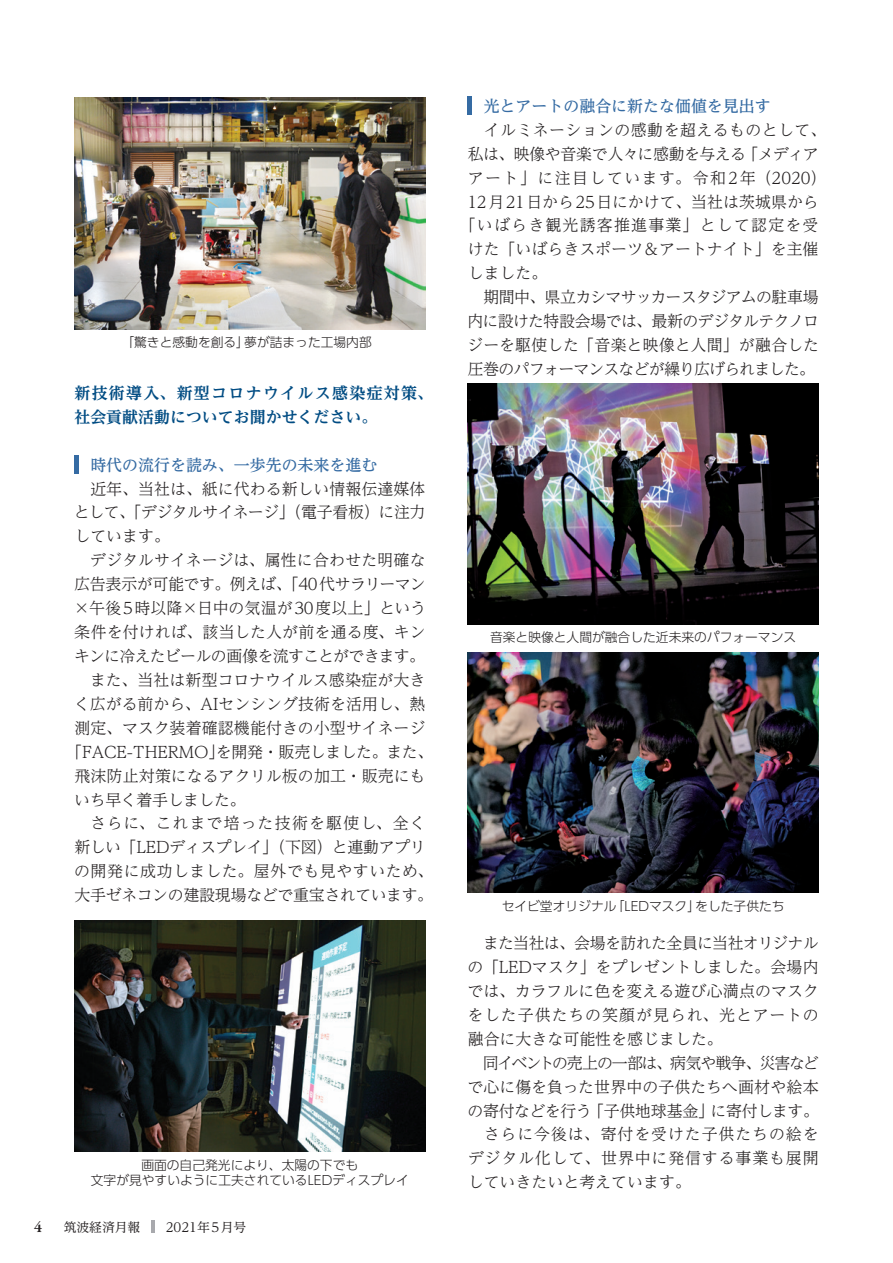
<style>
.page{position:relative;width:893px;height:1263px;background:#fff}
.page>*{position:absolute;margin:0;border:0;box-sizing:border-box;transform-origin:0 0}
.t1{font:300 15.9px/23.9px "UD Reimin Pr 6 N";color:#231f20;text-align:justify}
.t2{font:300 15.9px "UD Reimin Pr 6 N";letter-spacing:-.03em;color:#231f20}
.t3{font:300 15.9px "UD Reimin Pr 6 N";letter-spacing:-.02em;color:#231f20}
.t4{font:300 15.9px "UD Reimin Pr 6 N";letter-spacing:-.045em;color:#231f20}
.t5{font:300 15.9px "UD Reimin Pr 6 N";letter-spacing:.055em;color:#231f20}
.t6{font:700 15.9px/23.9px "UD Reimin Pr 6 N";letter-spacing:.04em;color:#014c83}
.t7{font:500 15.9px "UD Reimin Pr 6 N";color:#356ba3}
.t8{font:300 15.9px "UD Reimin Pr 6 N";letter-spacing:-.025em;color:#231f20}
.t9{font:300 15.9px "UD Reimin Pr 6 N";letter-spacing:.09em;color:#231f20}
.t10{font:300 15.9px "UD Reimin Pr 6 N";letter-spacing:-.04em;color:#231f20}
.t11{font:300 15.9px "UD Reimin Pr 6 N";letter-spacing:-.055em;color:#231f20}
.t12{font:300 15.9px "UD Reimin Pr 6 N";letter-spacing:-.07em;color:#231f20}
.t13{font:300 15.9px "UD Reimin Pr 6 N";letter-spacing:.03em;color:#231f20}
.t14{font:300 15.9px "UD Reimin Pr 6 N";letter-spacing:.025em;color:#231f20}
.t15{font:300 15.9px "UD Reimin Pr 6 N";letter-spacing:.075em;color:#231f20}
.t16{font:300 15.9px "UD Reimin Pr 6 N";letter-spacing:.065em;color:#231f20}
.t17{font:600 15.9px "Garamond Premr Pro";color:#231f20}
.t18{font:300 12.75px/15.9px "UD Shin Go Pro";color:#231f20;text-align:center}
.t19{font:12.75px "UD Reimin Pr 6 N";color:#231f20}
</style>
<div class="page">
<img style="left:468px;top:383px;width:351px;height:241px">
<img style="left:468px;top:652px;width:351px;height:241px">
<img style="left:74px;top:98px;width:351px;height:232px">
<img style="left:74px;top:920px;width:351px;height:232px">
<div style="left:74px;top:455px;width:5px;height:19px;background:#356ba3"></div>
<hr style="left:468px;top:97px;width:4px;height:18px;background:#356ba3">
<hr style="left:151px;top:1220px;width:4px;height:13px;background:#a8a9ad">
<p class="t18" style="left:121px;top:334px;width:252px">「驚きと感動を創る」夢が詰まった工場内部</p>
<p class="t6" style="left:74px;top:381px;width:360px">新技術導入、新型コロナウイルス感染症対策、社会貢献活動についてお聞かせください。</p>
<p class="t7" style="left:90px;top:452px;width:289px">時代の流行を読み、一歩先の未来を進む</p>
<p class="t1" style="left:74px;top:476px;width:353px;text-indent:17px">近年、当社は、紙に代わる新しい情報伝達媒体として、「デジタルサイネージ」（電子看板）に注力しています。</p>
<p class="t1" style="left:90px;top:548px;width:337px">デジタルサイネージは、属性に合わせた明確な</p>
<p class="t2" style="left:74px;top:571px;width:353px">広告表示が可能です。例えば、「40代サラリーマン</p>
<p class="t1" style="left:74px;top:596px;width:354px">×午後5時以降×日中の気温が30度以上」という</p>
<p class="t1" style="left:74px;top:620px;width:353px">条件を付ければ、該当した人が前を通る度、キン</p>
<p class="t4" style="left:74px;top:643px;width:353px">キンに冷えたビールの画像を流すことができます。</p>
<p class="t1" style="left:90px;top:667px;width:337px">また、当社は新型コロナウイルス感染症が大き</p>
<p class="t1" style="left:74px;top:691px;width:353px">く広がる前から、AIセンシング技術を活用し、熱</p>
<p class="t1" style="left:74px;top:715px;width:352px">測定、マスク装着確認機能付きの小型サイネージ</p>
<p class="t1" style="left:66px;top:739px;width:369px">「FACE-THERMO」を開発・販売しました。また、</p>
<p class="t1" style="left:74px;top:763px;width:353px">飛沫防止対策になるアクリル板の加工・販売にも</p>
<p class="t8" style="left:74px;top:786px;width:173px">いち早く着手しました。</p>
<p class="t16" style="left:90px;top:810px;width:337px">さらに、これまで培った技術を駆使し、全く</p>
<p class="t3" style="left:74px;top:834px;width:353px">新しい「LEDディスプレイ」（下図）と連動アプリ</p>
<p class="t13" style="left:74px;top:858px;width:361px">の開発に成功しました。屋外でも見やすいため、</p>
<p class="t3" style="left:74px;top:882px;width:360px">大手ゼネコンの建設現場などで重宝されています。</p>
<p class="t18" style="left:91px;top:1156px;width:319px">画面の自己発光により、太陽の下でも<br>文字が見やすいように工夫されているLEDディスプレイ</p>
<p class="t17" style="left:34px;top:1217px;width:9px">4</p>
<p class="t19" style="left:64px;top:1216px;width:184px">筑波経済月報　　2021年 5月号</p>
<p class="t7" style="left:484px;top:93px;width:289px">光とアートの融合に新たな価値を見出す</p>
<p class="t14" style="left:484px;top:117px;width:344px">イルミネーションの感動を超えるものとして、</p>
<p class="t2" style="left:468px;top:141px;width:353px">私は、映像や音楽で人々に感動を与える「メディア</p>
<p class="t9" style="left:468px;top:165px;width:360px">アート」に注目しています。令和2年（2020）</p>
<p class="t1" style="left:467px;top:189px;width:353px">12月21日から25日にかけて、当社は茨城県から</p>
<p class="t15" style="left:460px;top:212px;width:360px">「いばらき観光誘客推進事業」として認定を受</p>
<p class="t1" style="left:468px;top:237px;width:352px">けた「いばらきスポーツ＆アートナイト」を主催</p>
<p class="t1" style="left:468px;top:261px;width:81px">しました。</p>
<p class="t4" style="left:484px;top:284px;width:337px">期間中、県立カシマサッカースタジアムの駐車場</p>
<p class="t10" style="left:467px;top:308px;width:353px">内に設けた特設会場では、最新のデジタルテクノロ</p>
<p class="t1" style="left:467px;top:332px;width:353px">ジーを駆使した「音楽と映像と人間」が融合した</p>
<p class="t11" style="left:468px;top:356px;width:349px">圧巻のパフォーマンスなどが繰り広げられました。</p>
<p class="t18" style="left:490px;top:628px;width:308px">音楽と映像と人間が融合した近未来のパフォーマンス</p>
<p class="t18" style="left:502px;top:898px;width:284px">セイビ堂オリジナル「LEDマスク」をした子供たち</p>
<p class="t1" style="left:467px;top:930px;width:353px;text-indent:16px">また当社は、会場を訪れた全員に当社オリジナルの「LEDマスク」をプレゼントしました。会場内では、カラフルに色を変える遊び心満点のマスクをした子供たちの笑顔が見られ、光とアートの融合に大きな可能性を感じました。</p>
<p class="t12" style="left:483px;top:1050px;width:337px">同イベントの売上の一部は、病気や戦争、災害など</p>
<p class="t1" style="left:467px;top:1074px;width:353px">で心に傷を負った世界中の子供たちへ画材や絵本</p>
<p class="t8" style="left:467px;top:1097px;width:353px">の寄付などを行う「子供地球基金」に寄付します。</p>
<p class="t5" style="left:484px;top:1121px;width:336px">さらに今後は、寄付を受けた子供たちの絵を</p>
<p class="t5" style="left:468px;top:1145px;width:352px">デジタル化して、世界中に発信する事業も展開</p>
<p class="t1" style="left:468px;top:1170px;width:225px">していきたいと考えています。</p>
</div>
